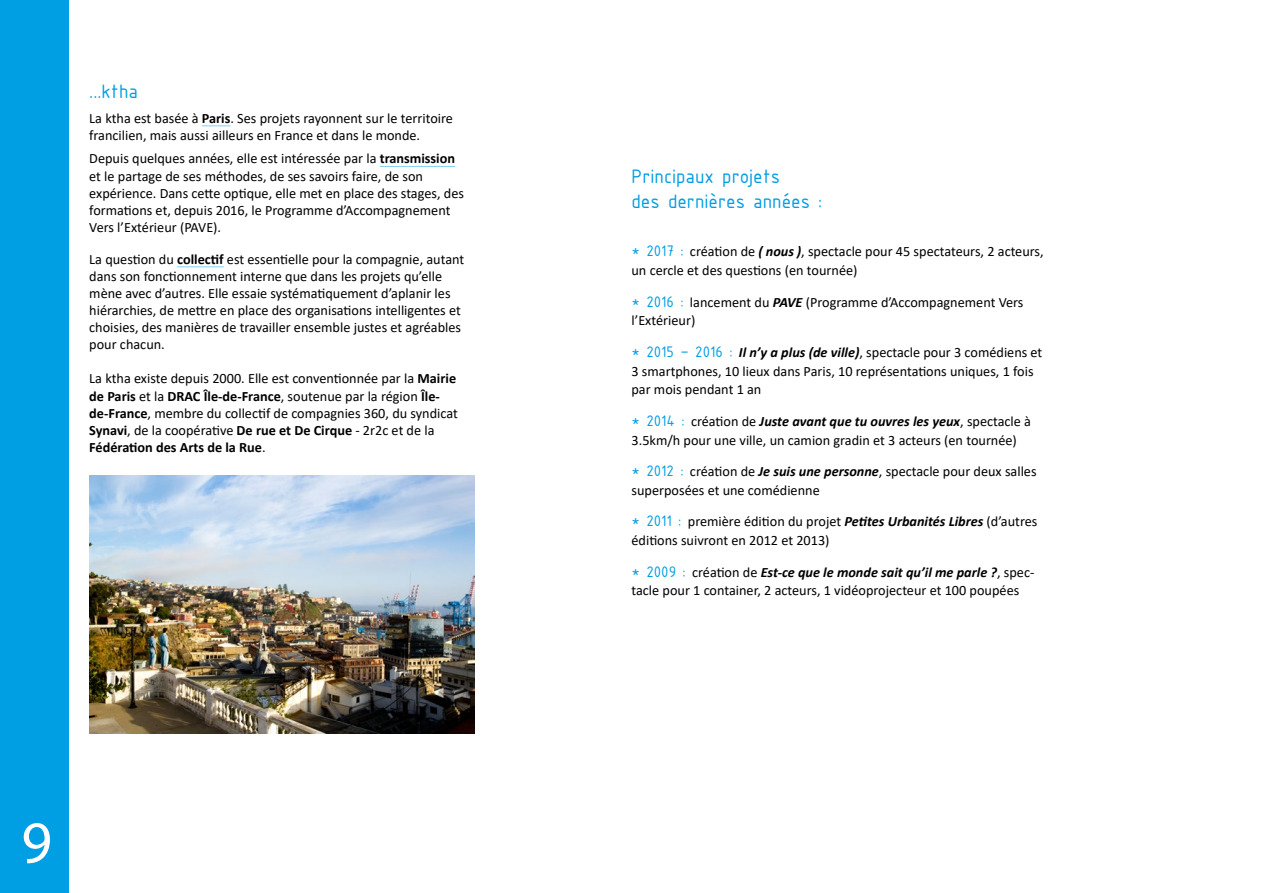
<style>
.page{position:relative;width:1263px;height:893px;background:#fff}
.page>*{position:absolute;margin:0;border:0;box-sizing:border-box;transform-origin:0 0}
.t1{font:60px "Myriad Pro";color:#fff}
.t2{font:21px/25.2px "ISOCPEUR";color:#009ee3}
.t3{font:14.25px/17.1px "Calibri";color:#000}
.s1{font-weight:700}
.s2{font-family:"ISOCPEUR";font-size:16.5px;color:#009ee3}
.s3{font-weight:700;font-style:italic}
</style>
<div class="page">
<div style="left:0;top:0;width:68px;height:893px;background:#009ee3"></div>
<img style="left:89px;top:476px;width:386px;height:258px">
<svg style="left:202px;top:125px;width:28px;height:1px"></svg>
<hr style="left:380px;top:166px;width:75px;height:1px;background:#82d0f5">
<hr style="left:177px;top:266px;width:47px;height:1px;background:#82d0f5">
<h2 class="t2" style="left:89px;top:78px;width:50px">...ktha</h2>
<p class="t3" style="left:89px;top:109px;width:365px">La ktha est basée à <span class="s1">Paris</span>. Ses projets rayonnent sur le territoire francilien, mais aussi ailleurs en France et dans le monde.</p>
<p class="t3" style="left:89px;top:150px;width:376px">Depuis quelques années, elle est intéressée par la <span class="s1">transmission </span>et le partage de ses méthodes, de ses savoirs faire, de son expérience. Dans cette optique, elle met en place des stages, des formations et, depuis 2016, le Programme d’Accompagnement Vers l’Extérieur (PAVE).</p>
<p class="t3" style="left:89px;top:250px;width:376px">La question du <span class="s1">collectif</span> est essentielle pour la compagnie, autant dans son fonctionnement interne que dans les projets qu’elle mène avec d’autres. Elle essaie systématiquement d’aplanir les hiérarchies, de mettre en place des organisations intelligentes et choisies, des manières de travailler ensemble justes et agréables pour chacun.</p>
<p class="t3" style="left:89px;top:370px;width:370px">La ktha existe depuis 2000. Elle est conventionnée par la <span class="s1">Mairie de Paris</span> et la <span class="s1">DRAC Île-de-France</span>, soutenue par la région <span class="s1">Île&shy;de-France</span>, membre du collectif de compagnies 360, du syndicat <span class="s1">Synavi</span>, de la coopérative <span class="s1">De rue et De Cirque</span> - 2r2c et de la <span class="s1">Fédération des Arts de la Rue</span>.</p>
<h1 class="t1" style="left:21px;top:806px;width:32px">9</h1>
<h2 class="t2" style="left:631px;top:163px;width:192px">Principaux projets<br>des dernières années :</h2>
<p class="t3" style="left:631px;top:242px;width:414px;line-height:18.8px"><span class="s2">* 2017 :</span> création de <span class="s3">( nous )</span>, spectacle pour 45 spectateurs, 2 acteurs, un cercle et des questions (en tournée)</p>
<p class="t3" style="left:631px;top:292px;width:393px;line-height:18.8px"><span class="s2">* 2016 :</span> lancement du <span class="s3">PAVE</span> (Programme d’Accompagnement Vers l’Extérieur)</p>
<p class="t3" style="left:631px;top:342px;width:412px;line-height:18.8px"><span class="s2">* 2015 – 2016 :</span> <span class="s3">Il n’y a plus (de ville)</span>, spectacle pour 3 comédiens et<br>3 smartphones, 10 lieux dans Paris, 10 représentations uniques, 1 fois par mois pendant 1 an</p>
<p class="t3" style="left:631px;top:411px;width:401px;line-height:18.8px"><span class="s2">* 2014 :</span> création de <span class="s3">Juste avant que tu ouvres les yeux</span>, spectacle à<br>3.5km/h pour une ville, un camion gradin et 3 acteurs (en tournée)</p>
<p class="t3" style="left:631px;top:462px;width:407px;line-height:18.8px"><span class="s2">* 2012 :</span> création de <span class="s3">Je suis une personne</span>, spectacle pour deux salles superposées et une comédienne</p>
<p class="t3" style="left:631px;top:512px;width:407px;line-height:18.8px"><span class="s2">* 2011 :</span> première édition du projet <span class="s3">Petites Urbanités Libres</span> (d’autres éditions suivront en 2012 et 2013)</p>
<p class="t3" style="left:631px;top:562px;width:404px;line-height:18.8px"><span class="s2">* 2009 :</span> création de <span class="s3">Est-ce que le monde sait qu’il me parle ?</span>, spec&shy;tacle pour 1 container, 2 acteurs, 1 vidéoprojecteur et 100 poupées</p>
</div>
